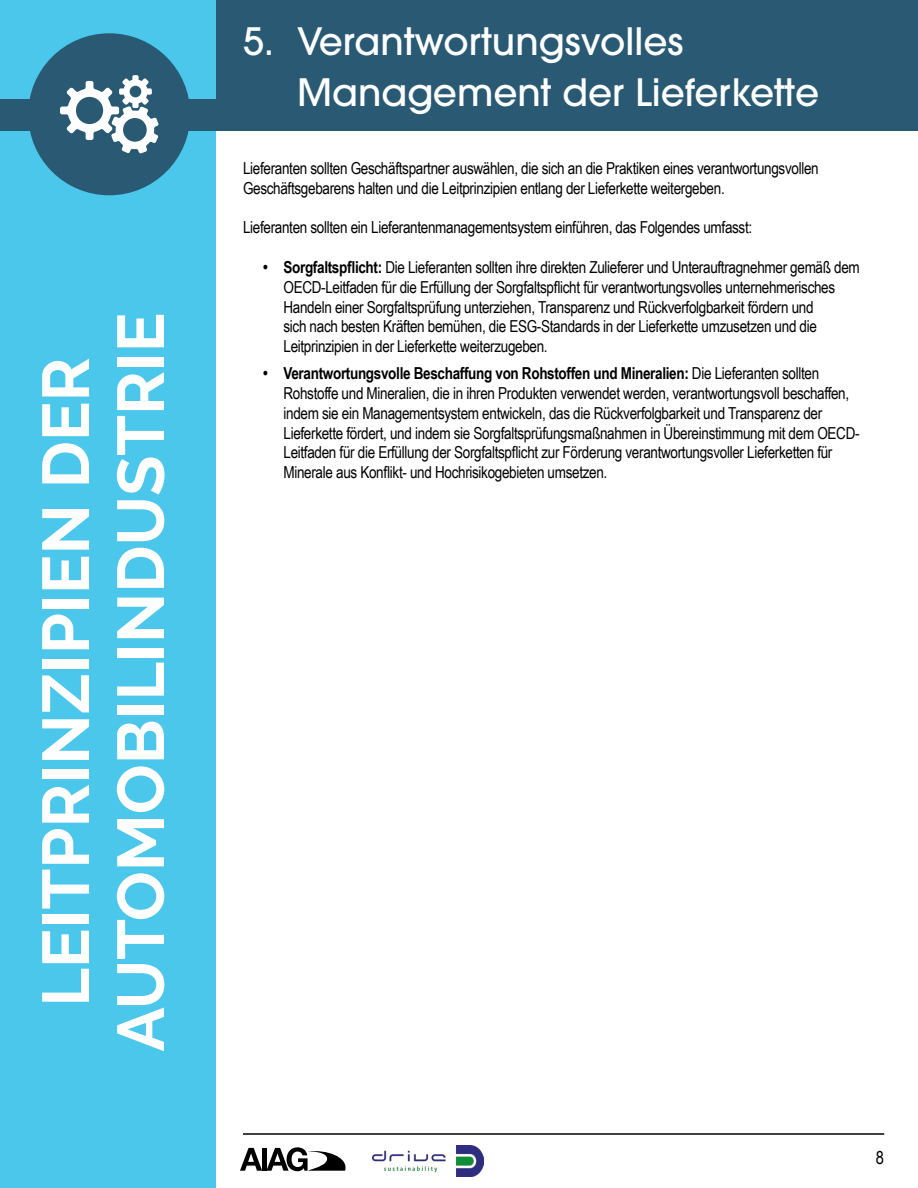
<style>
.page{position:relative;width:918px;height:1188px;background:#fff}
.page>*{position:absolute;margin:0;border:0;box-sizing:border-box;transform-origin:0 0}
.t1{font:700 66px/75px "Raleway";color:#fff;text-align:center}
.t2{font:500 37.5px/51px "ITC Avant Garde Pro";color:#fff}
.t3{font:18px "Arial Narrow";color:#000}
.t4{font:16.5px/19.8px "Arial Narrow";letter-spacing:-.02em;color:#000}
.s1{font-weight:700}
</style>
<div class="page">
<div style="left:0;top:131px;width:216px;height:1057px;background:#4ac7ea"></div>
<div style="left:0;top:0;width:918px;height:131px;background:#295973"></div>
<div style="left:0;top:0;width:216px;height:99px;background:#4ac7ea"></div>
<div style="left:28px;top:33px;width:162px;height:162px;background:#295973;border-radius:50%"></div>
<svg style="left:240px;top:1147px;width:106px;height:24px"></svg>
<img style="left:372px;top:1145px;width:111px;height:31px">
<hr style="left:243px;top:1133px;width:641px;height:2px;background:#000">
<svg style="left:60px;top:75px;width:99px;height:79px"></svg>
<h1 class="t1" style="left:29px;top:1052px;width:741px;rotate:-90deg">LEITPRINZIPIEN DER<br>AUTOMOBILINDUSTRIE</h1>
<h2 class="t2" style="left:297px;top:16px;width:524px;text-indent:-54px">5. Verantwortungsvolles<br>Management der Lieferkette</h2>
<p class="t4" style="left:243px;top:158px;width:577px">Lieferanten sollten Geschäftspartner auswählen, die sich an die Praktiken eines verantwortungsvollen<br>Geschäftsgebarens halten und die Leitprinzipien entlang der Lieferkette weitergeben.</p>
<p class="t4" style="left:243px;top:217px;width:511px">Lieferanten sollten ein Lieferantenmanagementsystem einführen, das Folgendes umfasst:</p>
<p class="t4" style="left:283px;top:257px;width:578px;text-indent:-20px"><span class="s1">• Sorgfaltspflicht:</span> Die Lieferanten sollten ihre direkten Zulieferer und Unterauftragnehmer gemäß dem OECD-Leitfaden für die Erfüllung der Sorgfaltspflicht für verantwortungsvolles unternehmerisches Handeln einer Sorgfaltsprüfung unterziehen, Transparenz und Rückverfolgbarkeit fördern und<br>sich nach besten Kräften bemühen, die ESG-Standards in der Lieferkette umzusetzen und die Leitprinzipien in der Lieferkette weiterzugeben.</p>
<p class="t4" style="left:283px;top:363px;width:578px;text-indent:-20px"><span class="s1">• Verantwortungsvolle Beschaffung von Rohstoffen und Mineralien:</span> Die Lieferanten sollten Rohstoffe und Mineralien, die in ihren Produkten verwendet werden, verantwortungsvoll beschaffen, indem sie ein Managementsystem entwickeln, das die Rückverfolgbarkeit und Transparenz der Lieferkette fördert, und indem sie Sorgfaltsprüfungsmaßnahmen in Übereinstimmung mit dem OECD-Leitfaden für die Erfüllung der Sorgfaltspflicht zur Förderung verantwortungsvoller Lieferketten für Minerale aus Konflikt- und Hochrisikogebieten umsetzen.</p>
<p class="t3" style="left:876px;top:1145px;width:10px">8</p>
</div>
